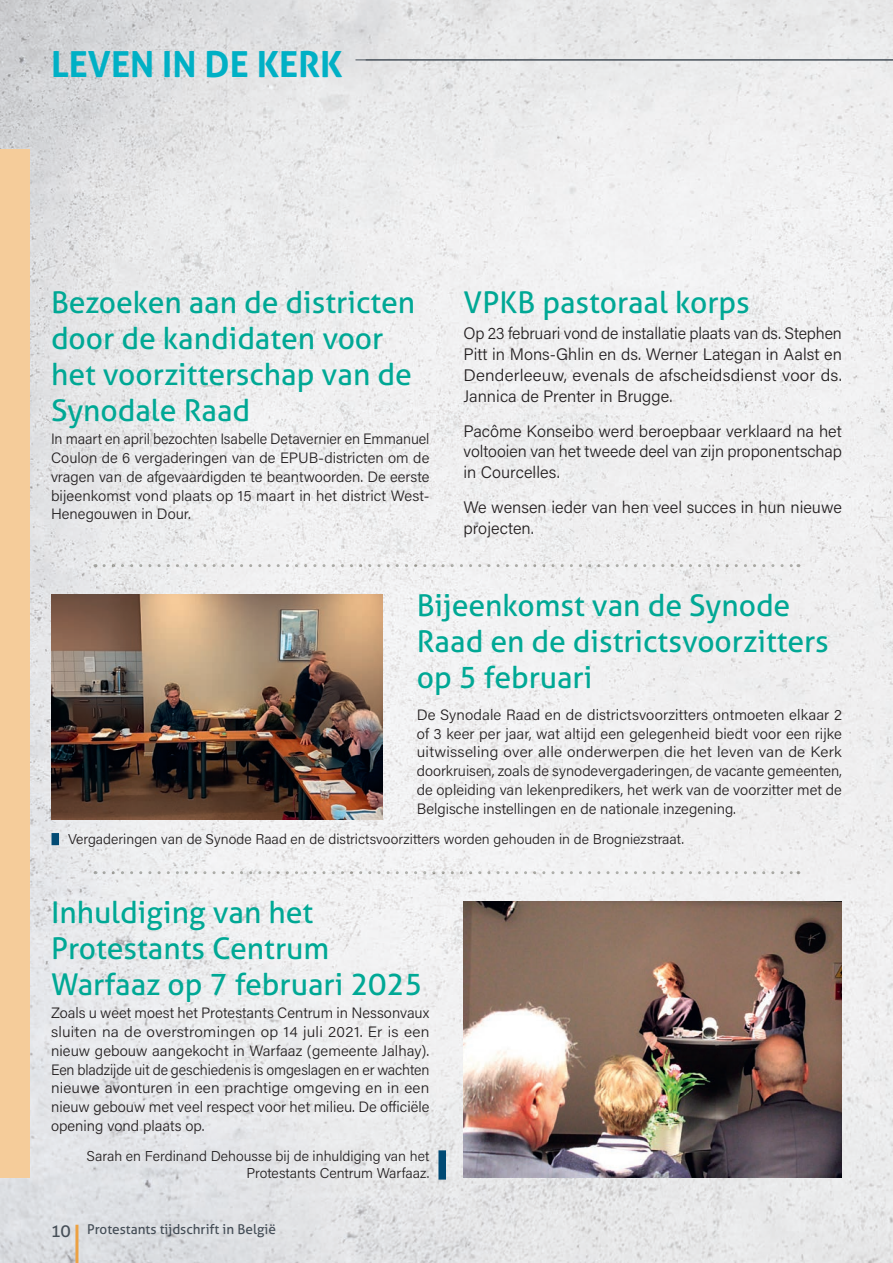
<style>
.page{position:relative;width:893px;height:1263px;background:#fff}
.page>*{position:absolute;margin:0;border:0;box-sizing:border-box;transform-origin:0 0}
.t1{font:700 36px "Aller";color:#00b0c5}
.t2{font:30px/36px "Aller";color:#00a895}
.t3{font:16.65px/20.9px "Acumin Variable Concept";color:#231f20;text-align:justify}
.t4{font:15px/18.8px "Acumin Variable Concept";color:#231f20;text-align:justify}
.t5{font:14.25px/17.1px "Acumin Variable Concept";color:#231f20;text-align:right}
.t6{font:13.5px "Aller";color:#454e57}
.s1{font-size:16.5px}
</style>
<div class="page">
<img style="left:0;top:0;width:893px;height:1263px">
<hr style="left:355px;top:60px;width:538px;height:1px;background:#454e57">
<hr style="left:75px;top:1225px;width:3px;height:38px;background:#eca143">
<div style="left:0;top:149px;width:30px;height:1029px;background:#f5cc9a"></div>
<svg style="left:104px;top:564px;width:695px;height:3px"></svg>
<svg style="left:104px;top:871px;width:695px;height:3px"></svg>
<div style="left:52px;top:833px;width:7px;height:12px;background:#014a74"></div>
<div style="left:438px;top:1150px;width:8px;height:29px;background:#014a74"></div>
<img style="left:463px;top:902px;width:379px;height:276px">
<img style="left:51px;top:595px;width:332px;height:224px">
<h1 class="t1" style="left:51px;top:41px;width:293px">LEVEN IN DE KERK</h1>
<h2 class="t2" style="left:51px;top:285px;width:366px">Bezoeken aan de districten door de kandidaten voor het voorzitterschap van de<br>Synodale Raad</h2>
<p class="t4" style="left:51px;top:429px;width:380px">In maart en april bezochten Isabelle Detavernier en Emmanuel Coulon de 6 vergaderingen van de EPUB-districten om de vragen van de afgevaardigden te beantwoorden. De eerste bijeenkomst vond plaats op 15 maart in het district West-Henegouwen in Dour.</p>
<h2 class="t2" style="left:463px;top:285px;width:288px">VPKB pastoraal korps</h2>
<p class="t3" style="left:463px;top:322px;width:380px">Op 23 februari vond de installatie plaats van ds. Stephen Pitt in Mons-Ghlin en ds. Werner Lategan in Aalst en Denderleeuw, evenals de afscheidsdienst voor ds.<br>Jannica de Prenter in Brugge.</p>
<p class="t3" style="left:463px;top:420px;width:380px">Pacôme Konseibo werd beroepbaar verklaard na het voltooien van het tweede deel van zijn proponentschap in Courcelles.</p>
<p class="t3" style="left:463px;top:496px;width:380px">We wensen ieder van hen veel succes in hun nieuwe projecten.</p>
<h2 class="t2" style="left:417px;top:587px;width:413px">Bijeenkomst van de Synode<br>Raad en de districtsvoorzitters op 5 februari</h2>
<p class="t4" style="left:417px;top:705px;width:427px">De Synodale Raad en de districtsvoorzitters ontmoeten elkaar 2 of 3 keer per jaar, wat altijd een gelegenheid biedt voor een rijke uitwisseling over alle onderwerpen die het leven van de Kerk doorkruisen, zoals de synodevergaderingen, de vacante gemeenten, de opleiding van lekenpredikers, het werk van de voorzitter met de Belgische instellingen en de nationale inzegening.</p>
<p class="t5" style="left:68px;top:829px;width:617px">Vergaderingen van de Synode Raad en de districtsvoorzitters worden gehouden in de Brogniezstraat.</p>
<h2 class="t2" style="left:51px;top:894px;width:373px">Inhuldiging van het<br>Protestants Centrum<br>Warfaaz op 7 februari 2025</h2>
<p class="t4" style="left:51px;top:1003px;width:380px">Zoals u weet moest het Protestants Centrum in Nessonvaux sluiten na de overstromingen op 14 juli 2021. Er is een nieuw gebouw aangekocht in Warfaaz (gemeente Jalhay).<br>Een bladzijde uit de geschiedenis is omgeslagen en er wachten nieuwe avonturen in een prachtige omgeving en in een nieuw gebouw met veel respect voor het milieu. De officiële opening vond plaats op.</p>
<p class="t5" style="left:87px;top:1147px;width:344px">Sarah en Ferdinand Dehousse bij de inhuldiging van het<br>Protestants Centrum Warfaaz.</p>
<p class="t6" style="left:51px;top:1221px;width:226px"><span class="s1">10</span> Protestants tijdschrift in België</p>
</div>
